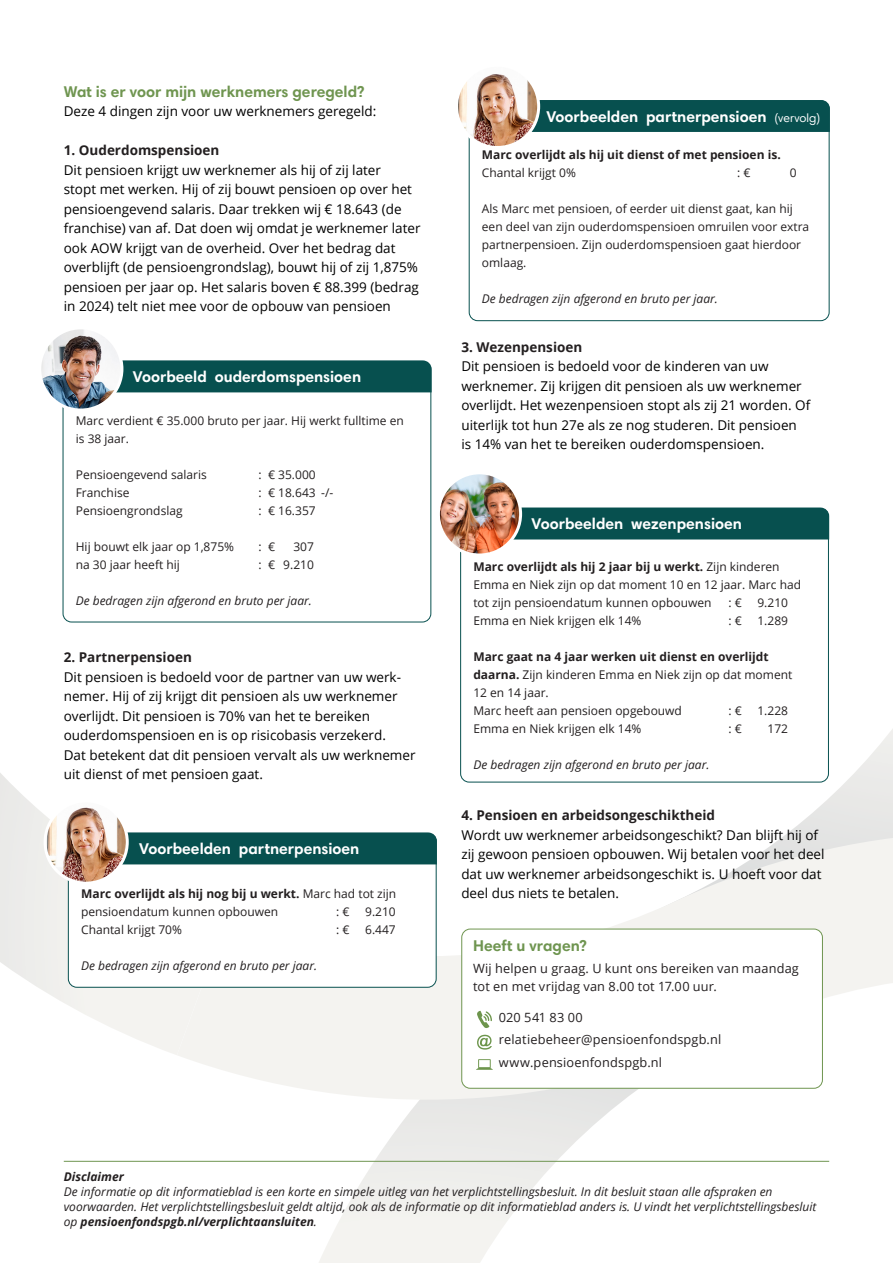
<style>
.page{position:relative;width:893px;height:1263px;background:#fff}
.page>*{position:absolute;margin:0;border:0;box-sizing:border-box;transform-origin:0 0}
.t1{font:700 15.75px "Harmonia Sans Pro";color:#fff}
.t2{font:700 15.75px "Harmonia Sans Pro";color:#6f9550}
.t3{font:13.5px/19.5px "Open Sans";color:#000}
.t4{font:700 13.5px "Open Sans";color:#231f20}
.t5{font:12.75px "Open Sans";letter-spacing:.015em;color:#231f20}
.t6{font:12px/18px "Open Sans";color:#231f20}
.t7{font:italic 12px/15px "Open Sans";color:#231f20}
.t8{font:700 12px/18px "Open Sans";color:#231f20}
.t9{font:italic 700 12px "Open Sans";color:#231f20}
.s1{font-weight:700}
.s2{font-weight:400;font-size:12px}
.s3{font-weight:400}
</style>
<div class="page">
<svg style="left:0;top:773px;width:177px;height:282px"></svg>
<svg style="left:676px;top:729px;width:217px;height:78px"></svg>
<svg style="left:311px;top:1124px;width:426px;height:139px"></svg>
<svg style="left:177px;top:807px;width:716px;height:317px"></svg>
<div style="left:68px;top:833px;width:368px;height:154px;background:#fff;border-radius:9px"></div>
<div style="left:68px;top:833px;width:369px;height:155px;border:1px solid #07504f;border-radius:9px"></div>
<div style="left:122px;top:832px;width:315px;height:32px;background:#07504f"></div>
<img style="left:45px;top:801px;width:82px;height:82px;border-radius:41px">
<div style="left:44px;top:799px;width:85px;height:86px;border:3px solid #fff;border-radius:50%"></div>
<hr style="left:64px;top:1161px;width:765px;height:1px;background:#6f9550">
<div style="left:116px;top:360px;width:316px;height:32px;background:#07504f"></div>
<img style="left:40px;top:328px;width:82px;height:82px;border-radius:41px">
<div style="left:38px;top:326px;width:85px;height:86px;border:3px solid #fff;border-radius:50%"></div>
<div style="left:514px;top:508px;width:315px;height:31px;background:#07504f"></div>
<img style="left:438px;top:473px;width:83px;height:82px;border-radius:41px">
<div style="left:437px;top:471px;width:85px;height:85px;border:3px solid #fff;border-radius:50%"></div>
<div style="left:462px;top:929px;width:360px;height:159px;background:#fff;border-radius:9px"></div>
<div style="left:461px;top:929px;width:362px;height:160px;border:1px solid #6f9550;border-radius:9px"></div>
<svg style="left:477px;top:1035px;width:15px;height:14px"></svg>
<svg style="left:477px;top:1011px;width:15px;height:17px"></svg>
<svg style="left:476px;top:1059px;width:17px;height:11px"></svg>
<div style="left:531px;top:100px;width:299px;height:32px;background:#07504f"></div>
<img style="left:456px;top:65px;width:83px;height:82px;border-radius:41px">
<div style="left:455px;top:64px;width:85px;height:85px;border:3px solid #fff;border-radius:50%"></div>
<p class="t2" style="left:64px;top:81px;width:302px">Wat is er voor mijn werknemers geregeld?</p>
<p class="t3" style="left:64px;top:101px;width:314px">Deze 4 dingen zijn voor uw werknemers geregeld:</p>
<p class="t4" style="left:64px;top:141px;width:157px">1. Ouderdomspensioen</p>
<p class="t3" style="left:64px;top:160px;width:358px">Dit pensioen krijgt uw werknemer als hij of zij later<br>stopt met werken. Hij of zij bouwt pensioen op over het pensioengevend salaris. Daar trekken wij € 18.643 (de franchise) van af. Dat doen wij omdat je werknemer later ook AOW krijgt van de overheid. Over het bedrag dat overblijft (de pensioengrondslag), bouwt hij of zij 1,875% pensioen per jaar op. Het salaris boven € 88.399 (bedrag in 2024) telt niet mee voor de opbouw van pensioen</p>
<p class="t1" style="left:133px;top:367px;width:230px">Voorbeeld ouderdomspensioen</p>
<p class="t6" style="left:76px;top:411px;width:330px">Marc verdient € 35.000 bruto per jaar. Hij werkt fulltime en is 38 jaar.</p>
<p class="t6" style="left:76px;top:465px;width:133px">Pensioengevend salaris</p>
<p class="t6" style="left:259px;top:465px;width:59px">: € 35.000</p>
<p class="t6" style="left:76px;top:483px;width:55px">Franchise</p>
<p class="t6" style="left:259px;top:483px;width:76px">: € 18.643 -/-</p>
<p class="t6" style="left:76px;top:501px;width:108px">Pensioengrondslag</p>
<p class="t6" style="left:259px;top:501px;width:59px">: € 16.357</p>
<p class="t6" style="left:76px;top:537px;width:160px">Hij bouwt elk jaar op 1,875%</p>
<p class="t6" style="left:259px;top:537px;width:18px">: €</p>
<p class="t6" style="left:293px;top:537px;width:22px">307</p>
<p class="t6" style="left:76px;top:555px;width:106px">na 30 jaar heeft hij</p>
<p class="t6" style="left:259px;top:555px;width:57px">: € 9.210</p>
<p class="t7" style="left:76px;top:593px;width:238px">De bedragen zijn afgerond en bruto per jaar.</p>
<p class="t4" style="left:64px;top:648px;width:130px">2. Partnerpensioen</p>
<p class="t3" style="left:64px;top:667px;width:339px">Dit pensioen is bedoeld voor de partner van uw werk&shy;nemer. Hij of zij krijgt dit pensioen als uw werknemer overlijdt. Dit pensioen is 70% van het te bereiken ouderdomspensioen en is op risicobasis verzekerd.</p>
<p class="t3" style="left:64px;top:745px;width:353px">Dat betekent dat dit pensioen vervalt als uw werknemer uit dienst of met pensioen gaat.</p>
<p class="t1" style="left:139px;top:839px;width:222px">Voorbeelden partnerpensioen</p>
<p class="t6" style="left:81px;top:884px;width:317px"><span class="s1">Marc overlijdt als hij nog bij u werkt.</span> Marc had tot zijn pensioendatum kunnen opbouwen</p>
<p class="t6" style="left:336px;top:902px;width:15px">: €</p>
<p class="t6" style="left:365px;top:902px;width:32px">9.210</p>
<p class="t6" style="left:81px;top:920px;width:102px">Chantal krijgt 70%</p>
<p class="t6" style="left:336px;top:920px;width:15px">: €</p>
<p class="t6" style="left:365px;top:920px;width:32px">6.447</p>
<p class="t7" style="left:81px;top:958px;width:238px">De bedragen zijn afgerond en bruto per jaar.</p>
<p class="t1" style="left:546px;top:106px;width:275px">Voorbeelden partnerpensioen <span class="s2">(vervolg)</span></p>
<p class="t8" style="left:482px;top:146px;width:300px">Marc overlijdt als hij uit dienst of met pensioen is.</p>
<p class="t6" style="left:482px;top:164px;width:95px">Chantal krijgt 0%</p>
<p class="t6" style="left:737px;top:164px;width:15px">: €</p>
<p class="t6" style="left:790px;top:164px;width:8px">0</p>
<p class="t6" style="left:482px;top:200px;width:329px">Als Marc met pensioen, of eerder uit dienst gaat, kan hij een deel van zijn ouderdomspensioen omruilen voor extra partnerpensioen. Zijn ouderdomspensioen gaat hierdoor omlaag.</p>
<p class="t7" style="left:482px;top:291px;width:238px">De bedragen zijn afgerond en bruto per jaar.</p>
<p class="t4" style="left:461px;top:337px;width:122px">3. Wezenpensioen</p>
<p class="t3" style="left:461px;top:356px;width:350px">Dit pensioen is bedoeld voor de kinderen van uw werknemer. Zij krijgen dit pensioen als uw werknemer overlijdt. Het wezenpensioen stopt als zij 21 worden. Of uiterlijk tot hun 27e als ze nog studeren. Dit pensioen</p>
<p class="t3" style="left:461px;top:434px;width:305px">is 14% van het te bereiken ouderdomspensioen.</p>
<p class="t1" style="left:531px;top:514px;width:212px">Voorbeelden wezenpensioen</p>
<p class="t6" style="left:473px;top:557px;width:329px"><span class="s1">Marc overlijdt als hij 2 jaar bij u werkt.</span> Zijn kinderen<br>Emma en Niek zijn op dat moment 10 en 12 jaar. Marc had tot zijn pensioendatum kunnen opbouwen</p>
<p class="t6" style="left:728px;top:593px;width:15px">: €</p>
<p class="t6" style="left:757px;top:593px;width:32px">9.210</p>
<p class="t6" style="left:473px;top:611px;width:170px">Emma en Niek krijgen elk 14%</p>
<p class="t6" style="left:728px;top:611px;width:15px">: €</p>
<p class="t6" style="left:757px;top:611px;width:32px">1.289</p>
<p class="t8" style="left:473px;top:647px;width:320px">Marc gaat na 4 jaar werken uit dienst en overlijdt daarna. <span class="s3">Zijn kinderen Emma en Niek zijn op dat moment</span></p>
<p class="t6" style="left:473px;top:683px;width:77px">12 en 14 jaar.</p>
<p class="t6" style="left:473px;top:701px;width:210px">Marc heeft aan pensioen opgebouwd</p>
<p class="t6" style="left:728px;top:701px;width:15px">: €</p>
<p class="t6" style="left:757px;top:701px;width:32px">1.228</p>
<p class="t6" style="left:473px;top:719px;width:170px">Emma en Niek krijgen elk 14%</p>
<p class="t6" style="left:728px;top:719px;width:15px">: €</p>
<p class="t6" style="left:767px;top:719px;width:22px">172</p>
<p class="t7" style="left:473px;top:757px;width:238px">De bedragen zijn afgerond en bruto per jaar.</p>
<p class="t4" style="left:461px;top:805px;width:255px">4. Pensioen en arbeidsongeschiktheid</p>
<p class="t3" style="left:461px;top:824px;width:365px">Wordt uw werknemer arbeidsongeschikt? Dan blijft hij of zij gewoon pensioen opbouwen. Wij betalen voor het deel dat uw werknemer arbeidsongeschikt is. U hoeft voor dat deel dus niets te betalen.</p>
<p class="t2" style="left:473px;top:935px;width:115px">Heeft u vragen?</p>
<p class="t5" style="left:473px;top:960px;width:327px">Wij helpen u graag. U kunt ons bereiken van maandag</p>
<p class="t5" style="left:473px;top:978px;width:245px">tot en met vrijdag van 8.00 tot 17.00 uur.</p>
<p class="t5" style="left:499px;top:1008px;width:85px">020 541 83 00</p>
<p class="t5" style="left:499px;top:1031px;width:224px">relatiebeheer@pensioenfondspgb.nl</p>
<p class="t5" style="left:499px;top:1053px;width:165px">www.pensioenfondspgb.nl</p>
<p class="t9" style="left:64px;top:1168px;width:62px">Disclaimer</p>
<p class="t7" style="left:64px;top:1183px;width:754px">De informatie op dit informatieblad is een korte en simpele uitleg van het verplichtstellingsbesluit. In dit besluit staan alle afspraken en voorwaarden. Het verplichtstellingsbesluit geldt altijd, ook als de informatie op dit informatieblad anders is. U vindt het verplichtstellingsbesluit op <span class="s1">pensioenfondspgb.nl/verplichtaansluiten</span>.</p>
</div>
